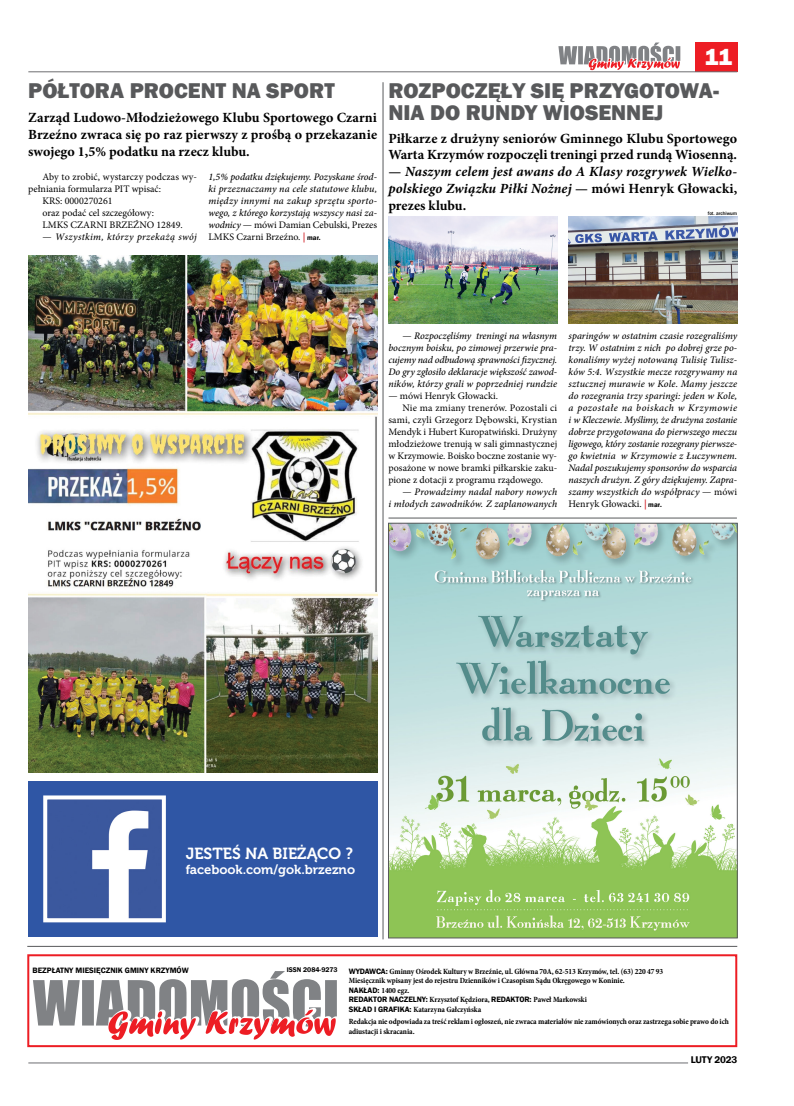
<style>
.page{position:relative;width:794px;height:1106px;background:#fff}
.page>*{position:absolute;margin:0;border:0;box-sizing:border-box;transform-origin:0 0}
.t1{font:800 24px "Franklin Gothic";color:#fff}
.t2{font:800 22px/22px "Franklin Gothic";color:#58595b}
.t3{font:16px "Museo 700";color:#fff}
.t4{font:700 14px/16.8px "Minion Pro";letter-spacing:.005em;color:#000;text-align:justify}
.t5{font:italic 700 14px/16.8px "Minion Pro";letter-spacing:.01em;color:#000;text-align:justify}
.t6{font:13px "Museo 700";color:#fff}
.t7{font:italic 500 10px/12px "Minion Pro";letter-spacing:.005em;color:#000;text-align:justify}
.t8{font:10px "Minion Pro";color:#000}
.t9{font:italic 500 10px "Minion Pro";letter-spacing:.03em;color:#000}
.t10{font:600 10px "Franklin Gothic";letter-spacing:-.02em;color:#000}
.t11{font:700 condensed 8px/9.6px "Minion Pro";letter-spacing:-.01em;color:#000}
.t12{font:600 8px "Franklin Gothic";color:#000}
.t13{font:600 7px "Franklin Gothic";color:#000}
.t14{font:500 5px "Franklin Gothic";color:#000}
.s1{font-weight:400;font-style:normal}
.s2{font-weight:700;font-style:normal;color:#d2232a}
.s3{font-family:"Franklin Gothic";font-weight:600;font-style:normal;font-size:7px}
.s4{font-style:normal}
.s5{font-family:"Franklin Gothic";font-weight:600;font-stretch:normal}
</style>
<div class="page">
<div style="left:694px;top:43px;width:43px;height:29px;background:#ed1d24"></div>
<hr style="left:28px;top:71px;width:709px;height:1px;background:#6d6e71">
<svg style="left:558px;top:43px;width:123px;height:28px"></svg>
<hr style="left:28px;top:1062px;width:660px;height:1px;background:#6d6e71">
<div style="left:27px;top:954px;width:710px;height:93px;border:2px solid #ed1d24"></div>
<svg style="left:33px;top:971px;width:304px;height:69px"></svg>
<hr style="left:27px;top:945px;width:710px;height:1px;background:#58595b">
<hr style="left:388px;top:517px;width:349px;height:1px;background:#58595b">
<hr style="left:382px;top:82px;width:1px;height:857px;background:#58595b">
<img style="left:28px;top:255px;width:349px;height:517px">
<img style="left:388px;top:216px;width:169px;height:108px">
<img style="left:568px;top:216px;width:169px;height:108px">
<img style="left:390px;top:525px;width:345px;height:411px">
<div style="left:388px;top:523px;width:349px;height:415px;border:1px solid #58595b"></div>
<div style="left:28px;top:781px;width:349px;height:155px;background:#2f56a5"></div>
<img style="left:48px;top:800px;width:113px;height:117px">
<div style="left:43px;top:795px;width:123px;height:127px;border:4px solid #fff"></div>
<h2 class="t2" style="left:28px;top:80px;width:308px">PÓŁTORA PROCENT NA SPORT</h2>
<h3 class="t4" style="left:28px;top:109px;width:350px">Zarząd Ludowo-Młodzieżowego Klubu Sportowego Czarni Brzeźno zwraca się po raz pierwszy z prośbą o przekazanie swojego 1,5% podatku na rzecz klubu.</h3>
<p class="t8" style="left:42px;top:170px;width:156px">Aby to zrobić, wystarczy podczas wy-</p>
<p class="t8" style="left:28px;top:182px;width:134px">pełniania formularza PIT wpisać:</p>
<p class="t8" style="left:42px;top:194px;width:72px">KRS: 0000270261</p>
<p class="t8" style="left:42px;top:206px;width:113px">oraz podać cel szczegółowy:</p>
<p class="t8" style="left:42px;top:218px;width:142px">LMKS CZARNI BRZEŹNO 12849.</p>
<p class="t9" style="left:42px;top:229px;width:156px"><span class="s1">—</span> Wszystkim, którzy przekażą swój</p>
<p class="t7" style="left:208px;top:170px;width:170px">1,5% podatku dziękujemy. Pozyskane środ&shy;ki przeznaczamy na cele statutowe klubu, między innymi na zakup sprzętu sporto&shy;wego, z którego korzystają wszyscy nasi za&shy;wodnicy <span class="s1">— mówi Damian Cebulski, Prezes LMKS Czarni Brzeźno.</span> <span class="s2">|</span> <span class="s3">mar.</span></p>
<h1 class="t1" style="left:704px;top:41px;width:29px">11</h1>
<h2 class="t2" style="left:388px;top:80px;width:332px">ROZPOCZĘŁY SIĘ PRZYGOTOWA-<br>NIA DO RUNDY WIOSENNEJ</h2>
<h3 class="t4" style="left:388px;top:130px;width:350px">Piłkarze z drużyny seniorów Gminnego Klubu Sportowego<br>Warta Krzymów rozpoczęli treningi przed rundą Wiosenną.</h3>
<h3 class="t5" style="left:388px;top:163px;width:350px"><span class="s4">—</span> Naszym celem jest awans do A Klasy rozgrywek Wielko&shy;polskiego Związku Piłki Nożnej <span class="s4">— mówi Henryk Głowacki, prezes klubu.</span></h3>
<p class="t14" style="left:708px;top:211px;width:31px">fot. archiwum</p>
<p class="t7" style="left:388px;top:329px;width:170px;text-indent:14px"><span class="s1">—</span> Rozpoczęliśmy treningi na własnym bocznym boisku, po zimowej przerwie pra&shy;cujemy nad odbudową sprawności fizycznej.<br>Do gry zgłosiło deklaracje większość zawod&shy;ników, którzy grali w poprzedniej rundzie</p>
<p class="t8" style="left:388px;top:389px;width:111px">— mówi Henryk Głowacki.</p>
<p class="t8" style="left:402px;top:401px;width:156px">Nie ma zmiany trenerów. Pozostali ci</p>
<p class="t8" style="left:388px;top:413px;width:170px">sami, czyli Grzegorz Dębowski, Krystian</p>
<p class="t8" style="left:388px;top:425px;width:170px">Mendyk i Hubert Kuropatwiński. Drużyny</p>
<p class="t8" style="left:388px;top:437px;width:170px">młodzieżowe trenują w sali gimnastycznej</p>
<p class="t8" style="left:388px;top:449px;width:170px">w Krzymowie. Boisko boczne zostanie wy-</p>
<p class="t8" style="left:388px;top:461px;width:170px">posażone w nowe bramki piłkarskie zaku-</p>
<p class="t8" style="left:388px;top:473px;width:156px">pione z dotacji z programu rządowego.</p>
<p class="t7" style="left:388px;top:485px;width:170px;text-align:right"><span class="s1">—</span> Prowadzimy nadal nabory nowych<br>i młodych zawodników. Z zaplanowanych</p>
<p class="t7" style="left:568px;top:329px;width:170px">sparingów w ostatnim czasie rozegraliśmy trzy. W ostatnim z nich po dobrej grze po&shy;konaliśmy wyżej notowaną Tulisię Tulisz&shy;ków 5:4. Wszystkie mecze rozgrywamy na sztucznej murawie w Kole. Mamy jeszcze do rozegrania trzy sparingi: jeden w Kole, a pozostałe na boiskach w Krzymowie i w Kleczewie. Myślimy, że drużyna zostanie dobrze przygotowana do pierwszego meczu ligowego, który zostanie rozegrany pierwsze&shy;go kwietnia w Krzymowie z Łuczywnem.<br>Nadal poszukujemy sponsorów do wsparcia naszych drużyn. Z góry dziękujemy. Zapra&shy;szamy wszystkich do współpracy <span class="s1">— mówi Henryk Głowacki.</span> <span class="s2">|</span> <span class="s3">mar.</span></p>
<h3 class="t3" style="left:186px;top:844px;width:169px">JESTEŚ NA BIEŻĄCO ?</h3>
<h3 class="t6" style="left:186px;top:862px;width:171px">facebook.com/gok.brzezno</h3>
<p class="t12" style="left:33px;top:965px;width:158px">BEZPŁATNY MIESIĘCZNIK GMINY KRZYMÓW</p>
<p class="t13" style="left:287px;top:965px;width:52px">ISSN 2084-9273</p>
<p class="t11" style="left:349px;top:966px;width:316px"><span class="s5">WYDAWCA:</span> Gminny Ośrodek Kultury w Brzeźnie, ul. Główna 70A, 62-513 Krzymów, tel. (63) 220 47 93<br>Miesięcznik wpisany jest do rejestru Dzienników i Czasopism Sądu Okręgowego w Koninie.<br><span class="s5">NAKŁAD:</span> 1400 egz.<br><span class="s5">REDAKTOR NACZELNY:</span> Krzysztof Kędziora, <span class="s5">REDAKTOR:</span> Paweł Markowski<br><span class="s5">SKŁAD I GRAFIKA:</span> Katarzyna Gałczyńska</p>
<p class="t11" style="left:349px;top:1017px;width:382px">Redakcja nie odpowiada za treść reklam i ogłoszeń, nie zwraca materiałów nie zamówionych oraz zastrzega sobie prawo do ich adiustacji i skracania.</p>
<p class="t10" style="left:691px;top:1053px;width:48px">LUTY 2023</p>
</div>
